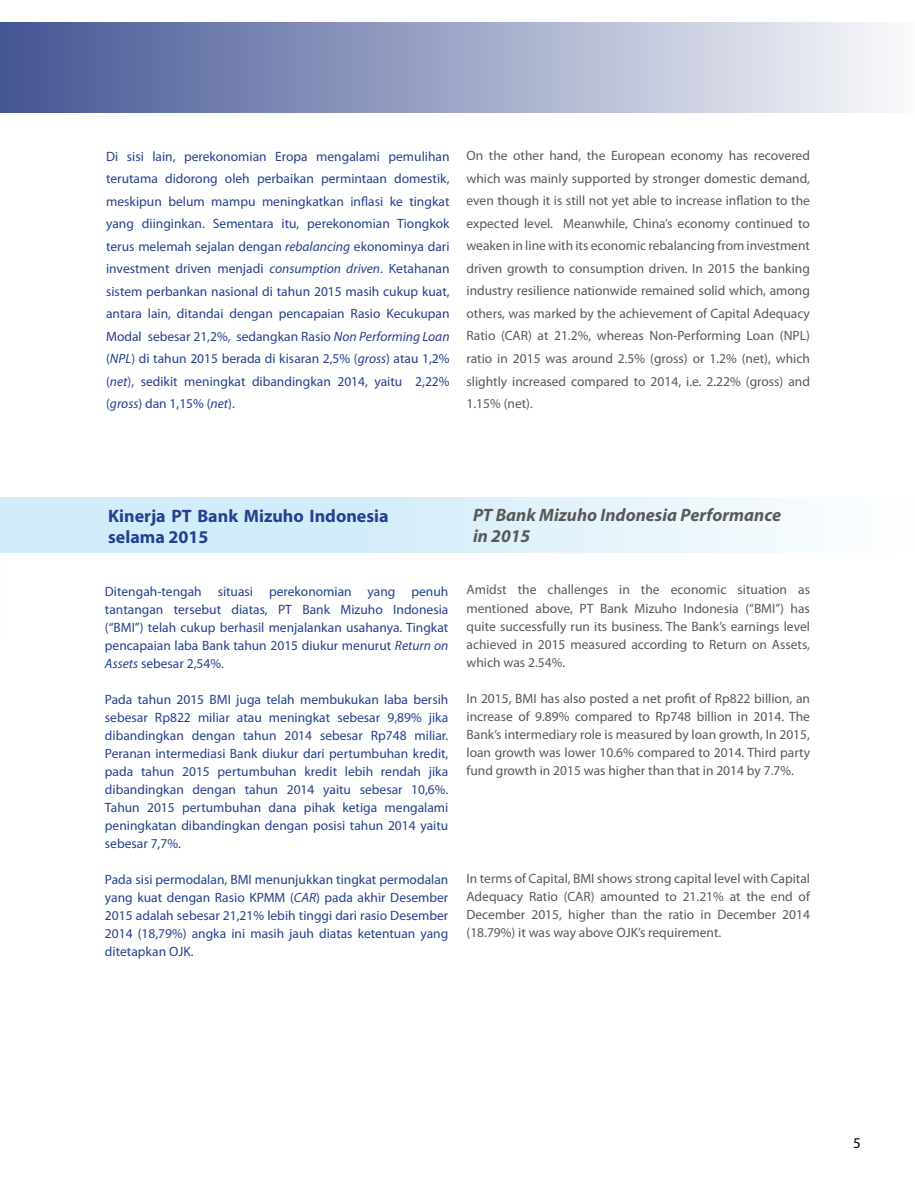
<style>
.page{position:relative;width:915px;height:1191px;background:#fff}
.page>*{position:absolute;margin:0;border:0;box-sizing:border-box;transform-origin:0 0}
.t1{font:700 18px/21.6px "Myriad Pro";color:#25408f}
.t2{font:italic 700 18px/21.6px "Myriad Pro";color:#58595b}
.t3{font:15px "Myriad Pro";color:#000}
.t4{font:13.5px/18px "Myriad Pro";color:#25408f;text-align:justify}
.t5{font:13.5px/22.5px "Myriad Pro";color:#58595b;text-align:justify}
.s1{font-style:italic}
</style>
<div class="page">
<div style="left:0;top:22px;width:914px;height:90px;background:linear-gradient(to right,#435593,#fafafc)"></div>
<hr style="left:0;top:558px;width:3px;height:76px;background:#d2ecf9">
<div style="left:0;top:497px;width:914px;height:56px;background:linear-gradient(to right,#c8e8f8,#f8fbfd)"></div>
<p class="t4" style="left:106px;top:145px;width:345px;line-height:22.5px">Di sisi lain, perekonomian Eropa mengalami pemulihan terutama didorong oleh perbaikan permintaan domestik, meskipun belum mampu meningkatkan inflasi ke tingkat yang diinginkan. Sementara itu, perekonomian Tiongkok terus melemah sejalan dengan <span class="s1">rebalancing</span> ekonominya dari investment driven menjadi <span class="s1">consumption driven</span>. Ketahanan sistem perbankan nasional di tahun 2015 masih cukup kuat, antara lain, ditandai dengan pencapaian Rasio Kecukupan Modal sebesar 21,2%, sedangkan Rasio <span class="s1">Non Performing Loan </span>(<span class="s1">NPL</span>) di tahun 2015 berada di kisaran 2,5% (<span class="s1">gross</span>) atau 1,2% (<span class="s1">net</span>), sedikit meningkat dibandingkan 2014, yaitu 2,22% (<span class="s1">gross</span>) dan 1,15% (<span class="s1">net</span>).</p>
<p class="t5" style="left:466px;top:144px;width:345px">On the other hand, the European economy has recovered which was mainly supported by stronger domestic demand, even though it is still not yet able to increase inflation to the expected level. Meanwhile, China’s economy continued to weaken in line with its economic rebalancing from investment driven growth to consumption driven. In 2015 the banking industry resilience nationwide remained solid which, among others, was marked by the achievement of Capital Adequacy Ratio (CAR) at 21.2%, whereas Non-Performing Loan (NPL) ratio in 2015 was around 2.5% (gross) or 1.2% (net), which slightly increased compared to 2014, i.e. 2.22% (gross) and 1.15% (net).</p>
<h1 class="t1" style="left:108px;top:504px;width:282px">Kinerja PT Bank Mizuho Indonesia selama 2015</h1>
<h1 class="t2" style="left:473px;top:503px;width:309px">PT Bank Mizuho Indonesia Performance in 2015</h1>
<p class="t4" style="left:105px;top:582px;width:345px">Ditengah-tengah situasi perekonomian yang penuh tantangan tersebut diatas, PT Bank Mizuho Indonesia (“BMI”) telah cukup berhasil menjalankan usahanya. Tingkat pencapaian laba Bank tahun 2015 diukur menurut <span class="s1">Return on Assets</span> sebesar 2,54%.</p>
<p class="t4" style="left:105px;top:690px;width:345px">Pada tahun 2015 BMI juga telah membukukan laba bersih sebesar Rp822 miliar atau meningkat sebesar 9,89% jika dibandingkan dengan tahun 2014 sebesar Rp748 miliar.<br>Peranan intermediasi Bank diukur dari pertumbuhan kredit, pada tahun 2015 pertumbuhan kredit lebih rendah jika dibandingkan dengan tahun 2014 yaitu sebesar 10,6%.<br>Tahun 2015 pertumbuhan dana pihak ketiga mengalami peningkatan dibandingkan dengan posisi tahun 2014 yaitu sebesar 7,7%.</p>
<p class="t4" style="left:105px;top:870px;width:345px">Pada sisi permodalan, BMI menunjukkan tingkat permodalan yang kuat dengan Rasio KPMM (<span class="s1">CAR</span>) pada akhir Desember 2015 adalah sebesar 21,21% lebih tinggi dari rasio Desember 2014 (18,79%) angka ini masih jauh diatas ketentuan yang ditetapkan OJK.</p>
<p class="t5" style="left:466px;top:581px;width:345px;line-height:18px">Amidst the challenges in the economic situation as mentioned above, PT Bank Mizuho Indonesia (“BMI”) has quite successfully run its business. The Bank’s earnings level achieved in 2015 measured according to Return on Assets, which was 2.54%.</p>
<p class="t5" style="left:466px;top:689px;width:345px;line-height:18px">In 2015, BMI has also posted a net profit of Rp822 billion, an increase of 9.89% compared to Rp748 billion in 2014. The Bank’s intermediary role is measured by loan growth, In 2015, loan growth was lower 10.6% compared to 2014. Third party fund growth in 2015 was higher than that in 2014 by 7.7%.</p>
<p class="t5" style="left:466px;top:869px;width:345px;line-height:18px">In terms of Capital, BMI shows strong capital level with Capital Adequacy Ratio (CAR) amounted to 21.21% at the end of December 2015, higher than the ratio in December 2014 (18.79%) it was way above OJK’s requirement.</p>
<p class="t3" style="left:852px;top:1134px;width:9px">5</p>
</div>
